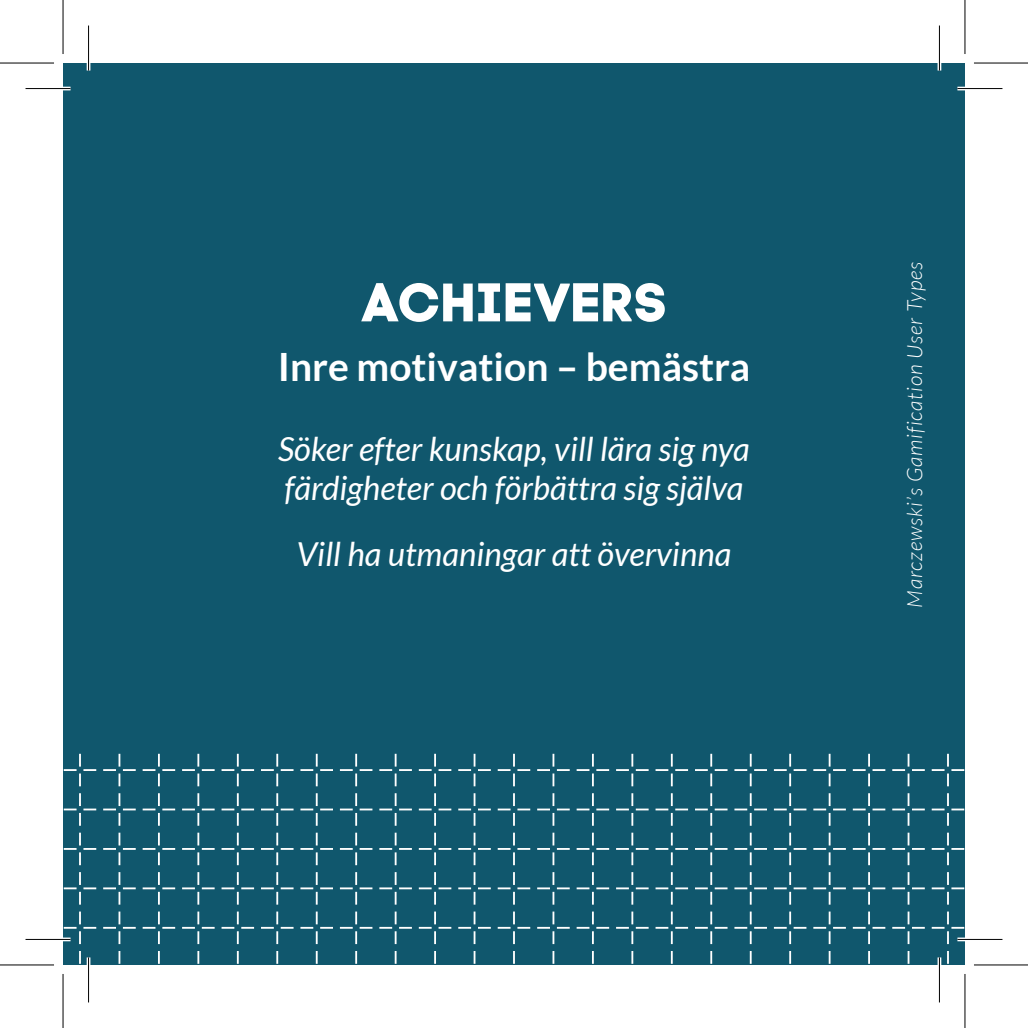
<style>
.page{position:relative;width:1028px;height:1028px;background:#fff}
.page>*{position:absolute;margin:0;border:0;box-sizing:border-box;transform-origin:0 0}
.t1{font:700 54px "Code Pro";color:#fff}
.t2{font:700 39px "Lato";color:#fff}
.t3{font:italic 33px/39.6px "Lato";color:#fff}
.t4{font:italic 300 21px "Lato";letter-spacing:.04em;color:#fff}
</style>
<div class="page">
<div style="left:63px;top:63px;width:901px;height:901px;background:#10576d"></div>
<svg style="left:64px;top:753px;width:32px;height:33px"></svg>
<svg style="left:64px;top:793px;width:32px;height:32px"></svg>
<svg style="left:64px;top:832px;width:32px;height:33px"></svg>
<svg style="left:64px;top:872px;width:32px;height:32px"></svg>
<svg style="left:64px;top:911px;width:32px;height:33px"></svg>
<svg style="left:64px;top:951px;width:32px;height:14px"></svg>
<svg style="left:103px;top:753px;width:33px;height:33px"></svg>
<svg style="left:103px;top:793px;width:33px;height:32px"></svg>
<svg style="left:103px;top:832px;width:33px;height:33px"></svg>
<svg style="left:103px;top:872px;width:33px;height:32px"></svg>
<svg style="left:103px;top:911px;width:33px;height:33px"></svg>
<svg style="left:103px;top:951px;width:33px;height:14px"></svg>
<svg style="left:143px;top:753px;width:32px;height:33px"></svg>
<svg style="left:143px;top:793px;width:32px;height:32px"></svg>
<svg style="left:143px;top:832px;width:32px;height:33px"></svg>
<svg style="left:143px;top:872px;width:32px;height:32px"></svg>
<svg style="left:143px;top:911px;width:32px;height:33px"></svg>
<svg style="left:143px;top:951px;width:32px;height:14px"></svg>
<svg style="left:182px;top:753px;width:33px;height:33px"></svg>
<svg style="left:182px;top:793px;width:33px;height:32px"></svg>
<svg style="left:182px;top:832px;width:33px;height:33px"></svg>
<svg style="left:182px;top:872px;width:33px;height:32px"></svg>
<svg style="left:182px;top:911px;width:33px;height:33px"></svg>
<svg style="left:182px;top:951px;width:33px;height:14px"></svg>
<svg style="left:221px;top:753px;width:33px;height:33px"></svg>
<svg style="left:221px;top:793px;width:33px;height:32px"></svg>
<svg style="left:221px;top:832px;width:33px;height:33px"></svg>
<svg style="left:221px;top:872px;width:33px;height:32px"></svg>
<svg style="left:221px;top:911px;width:33px;height:33px"></svg>
<svg style="left:221px;top:951px;width:33px;height:14px"></svg>
<svg style="left:261px;top:753px;width:32px;height:33px"></svg>
<svg style="left:261px;top:793px;width:32px;height:32px"></svg>
<svg style="left:261px;top:832px;width:32px;height:33px"></svg>
<svg style="left:261px;top:872px;width:32px;height:32px"></svg>
<svg style="left:261px;top:911px;width:32px;height:33px"></svg>
<svg style="left:261px;top:951px;width:32px;height:14px"></svg>
<svg style="left:300px;top:753px;width:33px;height:33px"></svg>
<svg style="left:300px;top:793px;width:33px;height:32px"></svg>
<svg style="left:300px;top:832px;width:33px;height:33px"></svg>
<svg style="left:300px;top:872px;width:33px;height:32px"></svg>
<svg style="left:300px;top:911px;width:33px;height:33px"></svg>
<svg style="left:300px;top:951px;width:33px;height:14px"></svg>
<svg style="left:340px;top:753px;width:32px;height:33px"></svg>
<svg style="left:340px;top:793px;width:32px;height:32px"></svg>
<svg style="left:340px;top:832px;width:32px;height:33px"></svg>
<svg style="left:340px;top:872px;width:32px;height:32px"></svg>
<svg style="left:340px;top:911px;width:32px;height:33px"></svg>
<svg style="left:340px;top:951px;width:32px;height:14px"></svg>
<svg style="left:379px;top:753px;width:33px;height:33px"></svg>
<svg style="left:379px;top:793px;width:33px;height:32px"></svg>
<svg style="left:379px;top:832px;width:33px;height:33px"></svg>
<svg style="left:379px;top:872px;width:33px;height:32px"></svg>
<svg style="left:379px;top:911px;width:33px;height:33px"></svg>
<svg style="left:379px;top:951px;width:33px;height:14px"></svg>
<svg style="left:419px;top:753px;width:32px;height:33px"></svg>
<svg style="left:419px;top:793px;width:32px;height:32px"></svg>
<svg style="left:419px;top:832px;width:32px;height:33px"></svg>
<svg style="left:419px;top:872px;width:32px;height:32px"></svg>
<svg style="left:419px;top:911px;width:32px;height:33px"></svg>
<svg style="left:419px;top:951px;width:32px;height:14px"></svg>
<svg style="left:458px;top:753px;width:33px;height:33px"></svg>
<svg style="left:458px;top:793px;width:33px;height:32px"></svg>
<svg style="left:458px;top:832px;width:33px;height:33px"></svg>
<svg style="left:458px;top:872px;width:33px;height:32px"></svg>
<svg style="left:458px;top:911px;width:33px;height:33px"></svg>
<svg style="left:458px;top:951px;width:33px;height:14px"></svg>
<svg style="left:497px;top:753px;width:33px;height:33px"></svg>
<svg style="left:497px;top:793px;width:33px;height:32px"></svg>
<svg style="left:497px;top:832px;width:33px;height:33px"></svg>
<svg style="left:497px;top:872px;width:33px;height:32px"></svg>
<svg style="left:497px;top:911px;width:33px;height:33px"></svg>
<svg style="left:497px;top:951px;width:33px;height:14px"></svg>
<svg style="left:537px;top:753px;width:32px;height:33px"></svg>
<svg style="left:537px;top:793px;width:32px;height:32px"></svg>
<svg style="left:537px;top:832px;width:32px;height:33px"></svg>
<svg style="left:537px;top:872px;width:32px;height:32px"></svg>
<svg style="left:537px;top:911px;width:32px;height:33px"></svg>
<svg style="left:537px;top:951px;width:32px;height:14px"></svg>
<svg style="left:576px;top:753px;width:33px;height:33px"></svg>
<svg style="left:576px;top:793px;width:33px;height:32px"></svg>
<svg style="left:576px;top:832px;width:33px;height:33px"></svg>
<svg style="left:576px;top:872px;width:33px;height:32px"></svg>
<svg style="left:576px;top:911px;width:33px;height:33px"></svg>
<svg style="left:576px;top:951px;width:33px;height:14px"></svg>
<svg style="left:616px;top:753px;width:32px;height:33px"></svg>
<svg style="left:616px;top:793px;width:32px;height:32px"></svg>
<svg style="left:616px;top:832px;width:32px;height:33px"></svg>
<svg style="left:616px;top:872px;width:32px;height:32px"></svg>
<svg style="left:616px;top:911px;width:32px;height:33px"></svg>
<svg style="left:616px;top:951px;width:32px;height:14px"></svg>
<svg style="left:655px;top:753px;width:33px;height:33px"></svg>
<svg style="left:655px;top:793px;width:33px;height:32px"></svg>
<svg style="left:655px;top:832px;width:33px;height:33px"></svg>
<svg style="left:655px;top:872px;width:33px;height:32px"></svg>
<svg style="left:655px;top:911px;width:33px;height:33px"></svg>
<svg style="left:655px;top:951px;width:33px;height:14px"></svg>
<svg style="left:695px;top:753px;width:32px;height:33px"></svg>
<svg style="left:695px;top:793px;width:32px;height:32px"></svg>
<svg style="left:695px;top:832px;width:32px;height:33px"></svg>
<svg style="left:695px;top:872px;width:32px;height:32px"></svg>
<svg style="left:695px;top:911px;width:32px;height:33px"></svg>
<svg style="left:695px;top:951px;width:32px;height:14px"></svg>
<svg style="left:734px;top:753px;width:33px;height:33px"></svg>
<svg style="left:734px;top:793px;width:33px;height:32px"></svg>
<svg style="left:734px;top:832px;width:33px;height:33px"></svg>
<svg style="left:734px;top:872px;width:33px;height:32px"></svg>
<svg style="left:734px;top:911px;width:33px;height:33px"></svg>
<svg style="left:734px;top:951px;width:33px;height:14px"></svg>
<svg style="left:773px;top:753px;width:33px;height:33px"></svg>
<svg style="left:773px;top:793px;width:33px;height:32px"></svg>
<svg style="left:773px;top:832px;width:33px;height:33px"></svg>
<svg style="left:773px;top:872px;width:33px;height:32px"></svg>
<svg style="left:773px;top:911px;width:33px;height:33px"></svg>
<svg style="left:773px;top:951px;width:33px;height:14px"></svg>
<svg style="left:813px;top:753px;width:32px;height:33px"></svg>
<svg style="left:813px;top:793px;width:32px;height:32px"></svg>
<svg style="left:813px;top:832px;width:32px;height:33px"></svg>
<svg style="left:813px;top:872px;width:32px;height:32px"></svg>
<svg style="left:813px;top:911px;width:32px;height:33px"></svg>
<svg style="left:813px;top:951px;width:32px;height:14px"></svg>
<svg style="left:852px;top:753px;width:33px;height:33px"></svg>
<svg style="left:852px;top:793px;width:33px;height:32px"></svg>
<svg style="left:852px;top:832px;width:33px;height:33px"></svg>
<svg style="left:852px;top:872px;width:33px;height:32px"></svg>
<svg style="left:852px;top:911px;width:33px;height:33px"></svg>
<svg style="left:852px;top:951px;width:33px;height:14px"></svg>
<svg style="left:892px;top:753px;width:32px;height:33px"></svg>
<svg style="left:892px;top:793px;width:32px;height:32px"></svg>
<svg style="left:892px;top:832px;width:32px;height:33px"></svg>
<svg style="left:892px;top:872px;width:32px;height:32px"></svg>
<svg style="left:892px;top:911px;width:32px;height:33px"></svg>
<svg style="left:892px;top:951px;width:32px;height:14px"></svg>
<svg style="left:931px;top:753px;width:33px;height:33px"></svg>
<svg style="left:931px;top:793px;width:33px;height:32px"></svg>
<svg style="left:931px;top:832px;width:33px;height:33px"></svg>
<svg style="left:931px;top:872px;width:33px;height:32px"></svg>
<svg style="left:931px;top:911px;width:33px;height:33px"></svg>
<svg style="left:931px;top:951px;width:33px;height:14px"></svg>
<hr style="left:26px;top:87px;width:45px;height:3px;background:#fff">
<hr style="left:957px;top:87px;width:45px;height:3px;background:#fff">
<svg style="left:26px;top:937px;width:45px;height:4px"></svg>
<svg style="left:957px;top:937px;width:45px;height:4px"></svg>
<hr style="left:87px;top:26px;width:3px;height:45px;background:#fff">
<hr style="left:87px;top:957px;width:3px;height:45px;background:#fff">
<svg style="left:937px;top:26px;width:4px;height:45px"></svg>
<svg style="left:937px;top:957px;width:4px;height:45px"></svg>
<hr style="left:26px;top:88px;width:45px;height:1px;background:#000">
<hr style="left:957px;top:88px;width:45px;height:1px;background:#000">
<hr style="left:26px;top:938px;width:45px;height:1px;background:#000">
<hr style="left:957px;top:938px;width:45px;height:1px;background:#000">
<hr style="left:88px;top:26px;width:1px;height:45px;background:#000">
<hr style="left:88px;top:957px;width:1px;height:45px;background:#000">
<hr style="left:938px;top:26px;width:1px;height:45px;background:#000">
<hr style="left:938px;top:957px;width:1px;height:45px;background:#000">
<hr style="left:0;top:62px;width:54px;height:2px;background:#000">
<hr style="left:973px;top:62px;width:54px;height:2px;background:#000">
<hr style="left:0;top:964px;width:54px;height:1px;background:#000">
<hr style="left:973px;top:964px;width:54px;height:1px;background:#000">
<hr style="left:62px;top:0;width:2px;height:54px;background:#000">
<hr style="left:62px;top:973px;width:2px;height:54px;background:#000">
<hr style="left:964px;top:0;width:1px;height:54px;background:#000">
<hr style="left:964px;top:973px;width:1px;height:54px;background:#000">
<h1 class="t1" style="left:361px;top:269px;width:308px">ACHIEVERS</h1>
<p class="t2" style="left:278px;top:345px;width:474px">Inre motivation – bemästra</p>
<p class="t3" style="left:278px;top:430px;width:473px">Söker efter kunskap, vill lära sig nya färdigheter och förbättra sig själva</p>
<p class="t3" style="left:296px;top:535px;width:436px">Vill ha utmaningar att övervinna</p>
<p class="t4" style="left:903px;top:607px;width:348px;rotate:-90deg">Marczewski’s Gamification User Types</p>
</div>
